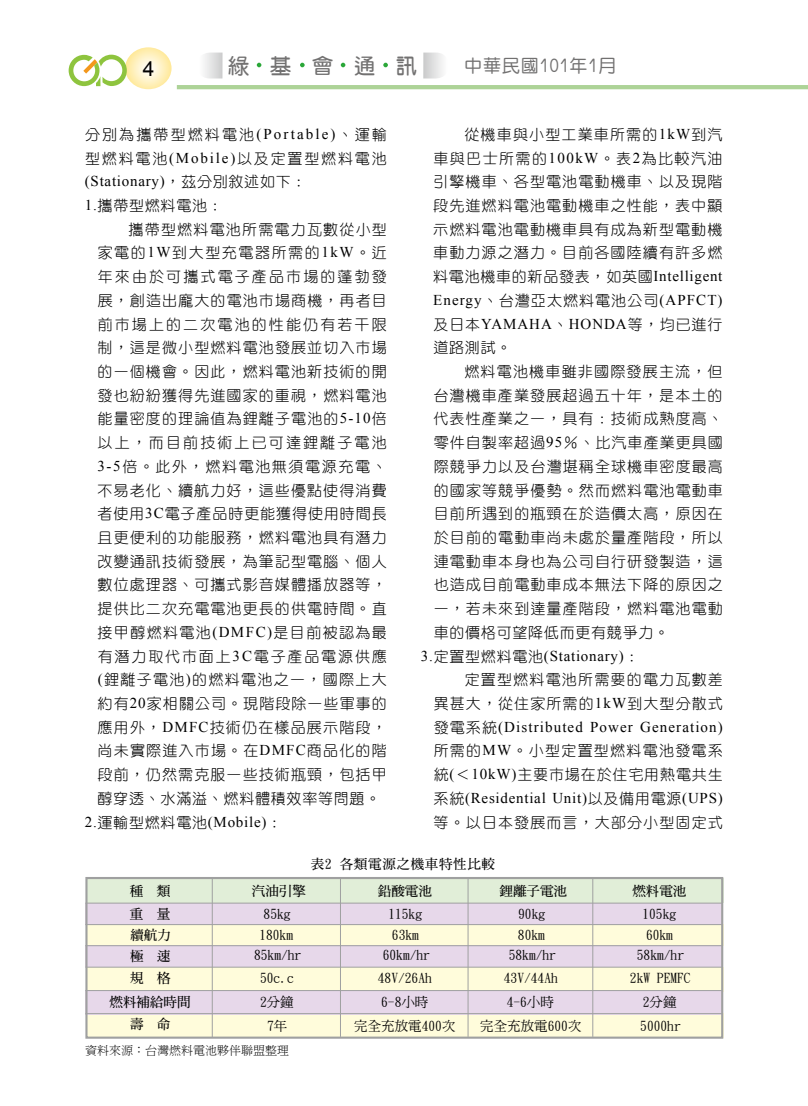
<style>
.page{position:relative;width:808px;height:1106px;background:#fff}
.page>*{position:absolute;margin:0;border:0;box-sizing:border-box;transform-origin:0 0}
.t1{font:21px "DF Yuan Bd HK BF";letter-spacing:1em;color:#727171}
.t2{font:21px "Arial";color:#000}
.t3{font:18px "DF Yuan Md HK BF";letter-spacing:.05em;color:#727171}
.t4{font:15px/23.7px "DF Yuan Lt HK BF";letter-spacing:.075em;color:#000;text-align:justify}
.t5{font:15px/23.7px "Times New Roman";letter-spacing:.055em;color:#000}
.t6{font:15px "DF Yuan Lt HK BF";letter-spacing:.14em;color:#000}
.t7{font:15px/23.7px "DF Yuan Lt HK BF";letter-spacing:.12em;color:#000}
.t8{font:15px "DF Yuan Lt HK BF";letter-spacing:.05em;color:#000}
.t9{font:15px "Times New Roman";letter-spacing:.075em;color:#000}
.t10{font:15px "DF Yuan Lt HK BF";letter-spacing:.095em;color:#000}
.t11{font:15px "DF Yuan Lt HK BF";letter-spacing:.105em;color:#000}
.t12{font:15px "DF Yuan Lt HK BF";letter-spacing:.11em;color:#000}
.t13{font:15px "DF Yuan Lt HK BF";letter-spacing:.125em;color:#000}
.t14{font:13.5px "DF Ming Md HK BF";color:#000}
.t15{font:13.5px/21.8px "DF Ming Bd HK BF";color:#000;text-align:justify}
.t16{font:13.5px "DF Ming Bd HK BF";letter-spacing:.05em;color:#000}
.t17{font:12px "DF Ming Lt HK BF";color:#000}
.s1{font-family:"Times New Roman"}
.s2{font-family:"DF Yuan Lt HK BF"}
</style>
<div class="page">
<hr style="left:177px;top:85px;width:631px;height:4px;background:#add397">
<svg style="left:69px;top:47px;width:103px;height:42px"></svg>
<svg style="left:257px;top:63px;width:4px;height:4px"></svg>
<svg style="left:300px;top:63px;width:5px;height:4px"></svg>
<svg style="left:341px;top:63px;width:4px;height:4px"></svg>
<svg style="left:383px;top:63px;width:5px;height:4px"></svg>
<svg style="left:423px;top:53px;width:20px;height:25px"></svg>
<svg style="left:204px;top:53px;width:19px;height:25px"></svg>
<div style="left:86px;top:924px;width:637px;height:22px;background:#fffcdb"></div>
<div style="left:86px;top:967px;width:637px;height:24px;background:#fffcdb"></div>
<div style="left:86px;top:1014px;width:637px;height:24px;background:#fffcdb"></div>
<div style="left:85px;top:902px;width:637px;height:22px;background:#e7d8ea"></div>
<div style="left:85px;top:945px;width:637px;height:22px;background:#e7d8ea"></div>
<div style="left:85px;top:990px;width:637px;height:24px;background:#e7d8ea"></div>
<div style="left:86px;top:878px;width:637px;height:24px;background:#e1eed8"></div>
<hr style="left:85px;top:902px;width:637px;height:1px;background:#9fa0a0">
<hr style="left:212px;top:878px;width:1px;height:159px;background:#9fa0a0">
<hr style="left:340px;top:877px;width:1px;height:159px;background:#9fa0a0">
<hr style="left:468px;top:877px;width:1px;height:159px;background:#9fa0a0">
<hr style="left:592px;top:877px;width:1px;height:159px;background:#9fa0a0">
<hr style="left:85px;top:924px;width:637px;height:1px;background:#9fa0a0">
<hr style="left:85px;top:945px;width:637px;height:1px;background:#9fa0a0">
<hr style="left:85px;top:966px;width:637px;height:1px;background:#9fa0a0">
<hr style="left:85px;top:990px;width:637px;height:1px;background:#9fa0a0">
<hr style="left:85px;top:1013px;width:637px;height:1px;background:#9fa0a0">
<div style="left:85px;top:877px;width:638px;height:161px;border:2px solid #9fa0a0"></div>
<h1 class="t2" style="left:143px;top:55px;width:13px">4</h1>
<h1 class="t1" style="left:228px;top:55px;width:190px">綠基會通訊</h1>
<p class="t3" style="left:464px;top:57px;width:154px">中華民國101年1月</p>
<p class="t7" style="left:85px;top:122px;width:303px">分別為攜帶型燃料電池<span class="s1">(Portable)</span>、運輸型燃料電池<span class="s1">(Mobile)</span>以及定置型燃料電池</p>
<p class="t5" style="left:85px;top:169px;width:223px">(Stationary)<span class="s2">，茲分別敘述如下：</span></p>
<p class="t8" style="left:85px;top:198px;width:140px"><span class="s1">1.</span>攜帶型燃料電池：</p>
<p class="t4" style="left:129px;top:217px;width:260px">攜帶型燃料電池所需電力瓦數從小型</p>
<p class="t11" style="left:98px;top:245px;width:291px">家電的<span class="s1">1W</span>到大型充電器所需的<span class="s1">1kW</span>。近</p>
<p class="t6" style="left:98px;top:269px;width:291px">年來由於可攜式電子產品市場的蓬勃發</p>
<p class="t4" style="left:98px;top:288px;width:291px">展，創造出龐大的電池市場商機，再者目</p>
<p class="t6" style="left:98px;top:316px;width:291px">前市場上的二次電池的性能仍有若干限</p>
<p class="t4" style="left:98px;top:336px;width:291px">制，這是微小型燃料電池發展並切入市場</p>
<p class="t4" style="left:98px;top:359px;width:291px">的一個機會。因此，燃料電池新技術的開</p>
<p class="t4" style="left:98px;top:383px;width:291px">發也紛紛獲得先進國家的重視，燃料電池</p>
<p class="t4" style="left:98px;top:407px;width:291px">能量密度的理論值為鋰離子電池的<span class="s1">5-10</span>倍</p>
<p class="t6" style="left:98px;top:435px;width:291px">以上，而目前技術上已可達鋰離子電池</p>
<p class="t12" style="left:98px;top:459px;width:291px"><span class="s1">3-5</span>倍。此外，燃料電池無須電源充電、</p>
<p class="t4" style="left:98px;top:478px;width:291px">不易老化、續航力好，這些優點使得消費</p>
<p class="t4" style="left:98px;top:502px;width:291px">者使用<span class="s1">3C</span>電子產品時更能獲得使用時間長</p>
<p class="t4" style="left:98px;top:525px;width:291px">且更便利的功能服務，燃料電池具有潛力</p>
<p class="t4" style="left:98px;top:549px;width:291px">改變通訊技術發展，為筆記型電腦、個人</p>
<p class="t4" style="left:98px;top:573px;width:291px">數位處理器、可攜式影音媒體播放器等，</p>
<p class="t4" style="left:98px;top:596px;width:291px">提供比二次充電電池更長的供電時間。直</p>
<p class="t10" style="left:98px;top:625px;width:291px">接甲醇燃料電池<span class="s1">(DMFC)</span>是目前被認為最</p>
<p class="t13" style="left:98px;top:648px;width:291px">有潛力取代市面上<span class="s1">3C</span>電子產品電源供應</p>
<p class="t4" style="left:98px;top:668px;width:291px"><span class="s1">(</span>鋰離子電池<span class="s1">)</span>的燃料電池之一，國際上大</p>
<p class="t4" style="left:98px;top:691px;width:291px">約有<span class="s1">20</span>家相關公司。現階段除一些軍事的</p>
<p class="t4" style="left:98px;top:715px;width:291px">應用外，<span class="s1">DMFC</span>技術仍在樣品展示階段，</p>
<p class="t4" style="left:98px;top:739px;width:291px">尚未實際進入市場。在<span class="s1">DMFC</span>商品化的階</p>
<p class="t4" style="left:98px;top:762px;width:291px">段前，仍然需克服一些技術瓶頸，包括甲</p>
<p class="t8" style="left:98px;top:790px;width:284px">醇穿透、水滿溢、燃料體積效率等問題。</p>
<p class="t5" style="left:85px;top:809px;width:199px">2.<span class="s2">運輸型燃料電池</span>(Mobile)<span class="s2">：</span></p>
<p class="t4" style="left:433px;top:122px;width:291px;text-indent:31px">從機車與小型工業車所需的<span class="s1">1kW</span>到汽車與巴士所需的<span class="s1">100kW</span>。表<span class="s1">2</span>為比較汽油引擎機車、各型電池電動機車、以及現階段先進燃料電池電動機車之性能，表中顯示燃料電池電動機車具有成為新型電動機車動力源之潛力。目前各國陸續有許多燃料電池機車的新品發表，如英國<span class="s1">Intelligent</span></p>
<p class="t5" style="left:433px;top:288px;width:291px">Energy<span class="s2">、台灣亞太燃料電池公司</span>(APFCT)<span class="s2">及日本</span>YAMAHA<span class="s2">、</span>HONDA<span class="s2">等，均已進行</span></p>
<p class="t4" style="left:433px;top:336px;width:79px">道路測試。</p>
<p class="t4" style="left:464px;top:359px;width:260px">燃料電池機車雖非國際發展主流，但</p>
<p class="t4" style="left:433px;top:383px;width:291px">台灣機車產業發展超過五十年，是本土的</p>
<p class="t4" style="left:433px;top:407px;width:291px">代表性產業之一，具有：技術成熟度高、</p>
<p class="t4" style="left:434px;top:431px;width:291px">零件自製率超過<span class="s1">95</span>％、比汽車產業更具國</p>
<p class="t4" style="left:434px;top:454px;width:291px">際競爭力以及台灣堪稱全球機車密度最高</p>
<p class="t4" style="left:434px;top:478px;width:291px">的國家等競爭優勢。然而燃料電池電動車</p>
<p class="t4" style="left:434px;top:502px;width:291px">目前所遇到的瓶頸在於造價太高，原因在</p>
<p class="t4" style="left:434px;top:525px;width:291px">於目前的電動車尚未處於量產階段，所以</p>
<p class="t4" style="left:434px;top:549px;width:291px">連電動車本身也為公司自行研發製造，這</p>
<p class="t4" style="left:434px;top:573px;width:291px">也造成目前電動車成本無法下降的原因之</p>
<p class="t4" style="left:434px;top:596px;width:291px">一，若未來到達量產階段，燃料電池電動</p>
<p class="t8" style="left:434px;top:625px;width:237px">車的價格可望降低而更有競爭力。</p>
<p class="t5" style="left:421px;top:643px;width:220px">3.<span class="s2">定置型燃料電池</span>(Stationary)<span class="s2">：</span></p>
<p class="t4" style="left:434px;top:668px;width:291px;text-align:right">定置型燃料電池所需要的電力瓦數差<br>異甚大，從住家所需的<span class="s1">1kW</span>到大型分散式</p>
<p class="t9" style="left:434px;top:716px;width:291px"><span class="s2">發電系統</span>(Distributed Power Generation)</p>
<p class="t4" style="left:434px;top:739px;width:291px">所需的<span class="s1">MW</span>。小型定置型燃料電池發電系統<span class="s1">(</span>＜<span class="s1">10kW)</span>主要市場在於住宅用熱電共生</p>
<p class="t5" style="left:434px;top:785px;width:291px"><span class="s2">系統</span>(Residential Unit)<span class="s2">以及備用電源</span>(UPS)</p>
<p class="t4" style="left:434px;top:810px;width:291px">等。以日本發展而言，大部分小型固定式</p>
<p class="t16" style="left:311px;top:856px;width:186px">表2 各類電源之機車特性比較</p>
<p class="t15" style="left:252px;top:880px;width:55px">汽油引擎</p>
<p class="t15" style="left:378px;top:880px;width:55px">鉛酸電池</p>
<p class="t15" style="left:499px;top:880px;width:69px">鋰離子電池</p>
<p class="t15" style="left:632px;top:880px;width:55px">燃料電池</p>
<p class="t15" style="left:130px;top:880px;width:42px">種 類重 量續航力極 速規 格</p>
<p class="t15" style="left:110px;top:990px;width:82px;line-height:22.6px;text-align:center">燃料補給時間壽 命</p>
<p class="t14" style="left:264px;top:907px;width:28px">85kg</p>
<p class="t14" style="left:388px;top:907px;width:35px">115kg</p>
<p class="t14" style="left:518px;top:907px;width:28px">90kg</p>
<p class="t14" style="left:642px;top:907px;width:35px">105kg</p>
<p class="t14" style="left:259px;top:928px;width:35px">180km</p>
<p class="t14" style="left:392px;top:928px;width:28px">63km</p>
<p class="t14" style="left:518px;top:928px;width:28px">80km</p>
<p class="t14" style="left:646px;top:928px;width:28px">60km</p>
<p class="t14" style="left:254px;top:948px;width:49px">85km/hr</p>
<p class="t14" style="left:383px;top:948px;width:49px">60km/hr</p>
<p class="t14" style="left:509px;top:948px;width:49px">58km/hr</p>
<p class="t14" style="left:637px;top:948px;width:49px">58km/hr</p>
<p class="t14" style="left:260px;top:971px;width:35px">50c.c</p>
<p class="t14" style="left:378px;top:971px;width:55px">48V/26Ah</p>
<p class="t14" style="left:504px;top:971px;width:55px">43V/44Ah</p>
<p class="t14" style="left:630px;top:971px;width:62px">2kW PEMFC</p>
<p class="t14" style="left:260px;top:994px;width:35px">2分鐘</p>
<p class="t14" style="left:381px;top:994px;width:49px">6-8小時</p>
<p class="t14" style="left:507px;top:994px;width:49px">4-6小時</p>
<p class="t14" style="left:643px;top:994px;width:35px">2分鐘</p>
<p class="t14" style="left:267px;top:1019px;width:22px">7年</p>
<p class="t14" style="left:354px;top:1019px;width:103px">完全充放電400次</p>
<p class="t14" style="left:480px;top:1019px;width:103px">完全充放電600次</p>
<p class="t14" style="left:640px;top:1019px;width:42px">5000hr</p>
<p class="t17" style="left:85px;top:1044px;width:205px">資料來源：台灣燃料電池夥伴聯盟整理</p>
</div>
